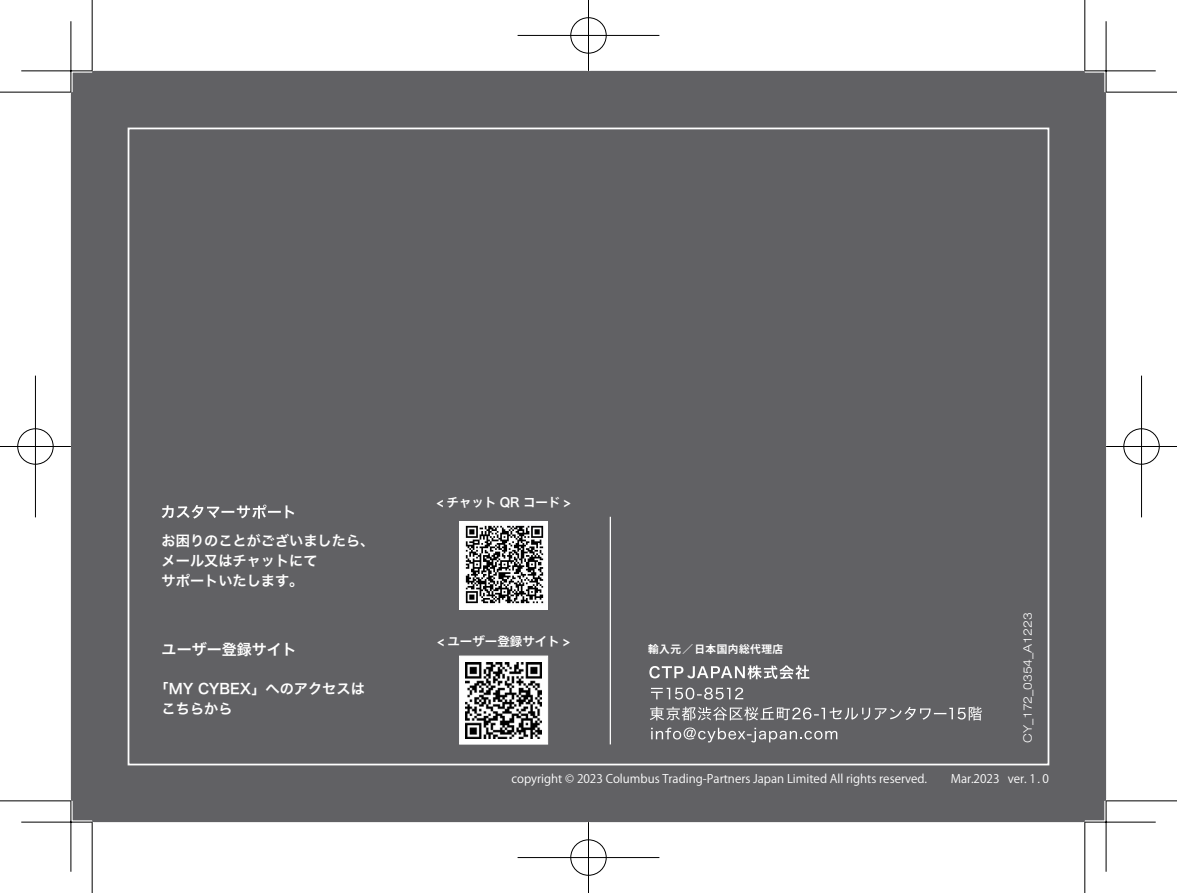
<style>
.page{position:relative;width:1177px;height:893px;background:#fff}
.page>*{position:absolute;margin:0;border:0;box-sizing:border-box;transform-origin:0 0}
.t1{font:15px "Hiragino Sans W6";color:#fff}
.t2{font:14.25px "Hiragino Sans W6";color:#fff}
.t3{font:12.5px "Hiragino Sans W6";color:#fff}
.t4{font:300 12.5px "Nimbus San Ext";color:#fff}
.本文_8_5級{font:11.75px "Koz Go Pro";color:#fff}
.本文_8_5級-2{font:700 10.75px "Koz Go Pro";letter-spacing:.05em;color:#fff}
</style>
<div class="page">
<div style="left:71px;top:71px;width:1035px;height:751px;background:#616164"></div>
<svg style="left:162px;top:505px;width:132px;height:14px"></svg>
<hr style="left:609px;top:517px;width:2px;height:227px;background:#fff">
<div style="left:459px;top:656px;width:89px;height:88px;background:#fff"></div>
<img style="left:465px;top:662px;width:76px;height:76px">
<svg style="left:651px;top:727px;width:186px;height:15px"></svg>
<svg style="left:649px;top:665px;width:160px;height:14px"></svg>
<svg style="left:651px;top:687px;width:92px;height:12px"></svg>
<svg style="left:650px;top:707px;width:331px;height:13px"></svg>
<img style="left:459px;top:522px;width:89px;height:88px">
<svg style="left:0;top:91px;width:69px;height:1px"></svg>
<svg style="left:1107px;top:91px;width:69px;height:1px"></svg>
<svg style="left:0;top:801px;width:69px;height:1px"></svg>
<svg style="left:1107px;top:801px;width:69px;height:1px"></svg>
<svg style="left:91px;top:0;width:1px;height:69px"></svg>
<svg style="left:91px;top:824px;width:1px;height:69px"></svg>
<svg style="left:1082px;top:0;width:4px;height:71px"></svg>
<svg style="left:1082px;top:822px;width:4px;height:71px"></svg>
<svg style="left:21px;top:69px;width:71px;height:4px"></svg>
<svg style="left:1084px;top:69px;width:71px;height:4px"></svg>
<svg style="left:21px;top:820px;width:71px;height:4px"></svg>
<svg style="left:1084px;top:820px;width:71px;height:4px"></svg>
<svg style="left:69px;top:21px;width:4px;height:71px"></svg>
<svg style="left:69px;top:801px;width:4px;height:71px"></svg>
<hr style="left:1104px;top:21px;width:3px;height:71px;background:#fff">
<hr style="left:1104px;top:801px;width:3px;height:71px;background:#fff">
<hr style="left:0;top:92px;width:71px;height:1px;background:#000">
<hr style="left:1106px;top:92px;width:70px;height:1px;background:#000">
<hr style="left:0;top:800px;width:71px;height:1px;background:#000">
<hr style="left:1106px;top:800px;width:70px;height:1px;background:#000">
<hr style="left:92px;top:0;width:1px;height:71px;background:#000">
<hr style="left:92px;top:822px;width:1px;height:71px;background:#000">
<hr style="left:1084px;top:0;width:1px;height:71px;background:#000">
<hr style="left:1084px;top:822px;width:1px;height:71px;background:#000">
<hr style="left:21px;top:70px;width:71px;height:1px;background:#000">
<hr style="left:1084px;top:70px;width:71px;height:1px;background:#000">
<hr style="left:21px;top:822px;width:71px;height:1px;background:#000">
<hr style="left:1084px;top:822px;width:71px;height:1px;background:#000">
<hr style="left:70px;top:21px;width:1px;height:71px;background:#000">
<hr style="left:70px;top:801px;width:1px;height:71px;background:#000">
<hr style="left:1105px;top:21px;width:1px;height:71px;background:#000">
<hr style="left:1105px;top:801px;width:1px;height:71px;background:#000">
<div style="left:569px;top:16px;width:39px;height:39px;border:4px solid #fff;border-radius:50%"></div>
<hr style="left:517px;top:34px;width:142px;height:3px;background:#fff">
<hr style="left:586px;top:0;width:4px;height:71px;background:#fff">
<div style="left:570px;top:17px;width:36px;height:37px;border:1px solid #000;border-radius:50%"></div>
<hr style="left:517px;top:35px;width:142px;height:1px;background:#000">
<hr style="left:588px;top:0;width:1px;height:71px;background:#000">
<div style="left:569px;top:838px;width:39px;height:39px;border:4px solid #fff;border-radius:50%"></div>
<hr style="left:517px;top:856px;width:142px;height:3px;background:#fff">
<hr style="left:586px;top:822px;width:4px;height:71px;background:#fff">
<div style="left:570px;top:839px;width:36px;height:37px;border:1px solid #000;border-radius:50%"></div>
<hr style="left:517px;top:857px;width:142px;height:1px;background:#000">
<hr style="left:588px;top:822px;width:1px;height:71px;background:#000">
<div style="left:16px;top:427px;width:39px;height:39px;border:4px solid #fff;border-radius:50%"></div>
<hr style="left:0;top:445px;width:71px;height:3px;background:#fff">
<hr style="left:34px;top:376px;width:3px;height:141px;background:#fff">
<div style="left:17px;top:428px;width:37px;height:37px;border:1px solid #000;border-radius:50%"></div>
<hr style="left:0;top:446px;width:71px;height:1px;background:#000">
<hr style="left:35px;top:376px;width:1px;height:141px;background:#000">
<div style="left:1121px;top:427px;width:39px;height:39px;border:4px solid #fff;border-radius:50%"></div>
<hr style="left:1106px;top:445px;width:70px;height:3px;background:#fff">
<hr style="left:1139px;top:376px;width:4px;height:141px;background:#fff">
<div style="left:1123px;top:428px;width:36px;height:37px;border:1px solid #000;border-radius:50%"></div>
<hr style="left:1106px;top:446px;width:70px;height:1px;background:#000">
<hr style="left:1141px;top:376px;width:1px;height:141px;background:#000">
<p class="t2" style="left:162px;top:528px;width:214px">お困りのことがございましたら、</p>
<p class="t2" style="left:162px;top:548px;width:157px">メール又はチャットにて</p>
<p class="t2" style="left:162px;top:568px;width:143px">サポートいたします。</p>
<p class="t1" style="left:162px;top:636px;width:136px">ユーザー登録サイト</p>
<p class="t2" style="left:154px;top:676px;width:212px">「MY CYBEX」へのアクセスは</p>
<p class="t2" style="left:162px;top:696px;width:72px">こちらから</p>
<p class="t3" style="left:437px;top:491px;width:135px">&lt; チャット QR コード &gt;</p>
<p class="t3" style="left:437px;top:630px;width:134px">&lt; ユーザー登録サイト &gt;</p>
<p class="本文_8_5級-2" style="left:648px;top:642px;width:137px">輸入元／日本国内総代理店</p>
<p class="t4" style="left:1020px;top:743px;width:132px;rotate:-90deg">CY_172_0354_A1223</p>
<p class="本文_8_5級" style="left:511px;top:771px;width:539px">copyright © 2023 Columbus Trading-Partners Japan Limited All rights reserved.　　Mar.2023 ver. 1 . 0</p>
</div>
